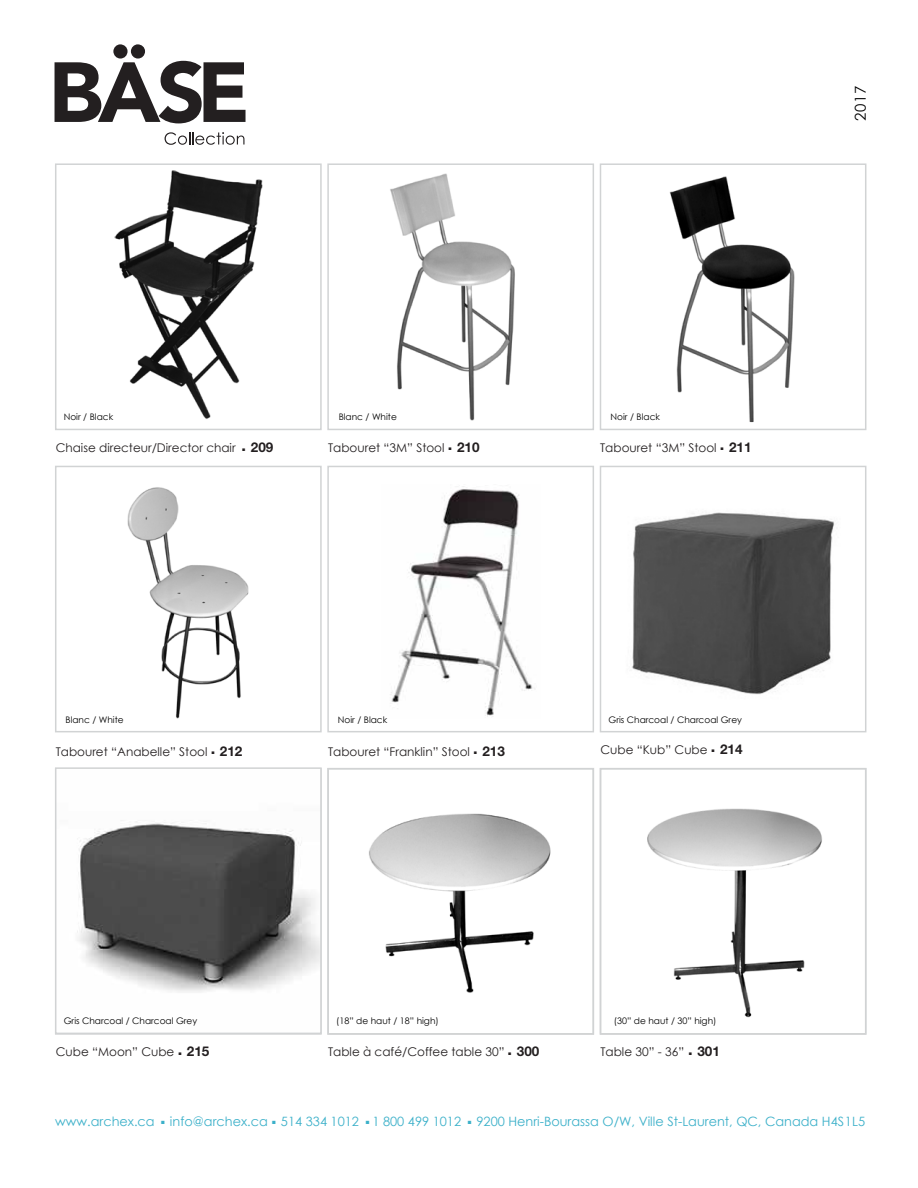
<style>
.page{position:relative;width:918px;height:1188px;background:#fff}
.page>*{position:absolute;margin:0;border:0;box-sizing:border-box;transform-origin:0 0}
.t1{font:15px "Century Gothic";color:#000}
.t2{font:700 13.5px "Helvetica Neue LT Std";color:#231f20}
.t3{font:12.9px "Century Gothic";color:#3bb0c9}
.t4{font:12px "Century Gothic";color:#231f20}
.t5{font:9px "Century Gothic";color:#000}
.s1{font-family:"Helvetica Neue LT Std";font-weight:700;font-size:16.5px}
.s2{font-family:"Helvetica Neue LT Std";font-weight:700;font-size:13.5px}
.s3{font-size:16.5px}
</style>
<div class="page">
<div style="left:55px;top:466px;width:267px;height:266px;border:2px solid #d1d3d4"></div>
<svg style="left:165px;top:132px;width:79px;height:13px"></svg>
<svg style="left:55px;top:44px;width:191px;height:79px"></svg>
<img style="left:390px;top:173px;width:125px;height:247px">
<img style="left:669px;top:176px;width:126px;height:246px">
<div style="left:55px;top:163px;width:267px;height:267px;border:2px solid #d1d3d4"></div>
<div style="left:327px;top:163px;width:267px;height:267px;border:2px solid #d1d3d4"></div>
<img style="left:115px;top:171px;width:147px;height:248px">
<div style="left:600px;top:163px;width:266px;height:267px;border:2px solid #d1d3d4"></div>
<img style="left:127px;top:487px;width:122px;height:232px">
<img style="left:77px;top:820px;width:242px;height:172px">
<div style="left:327px;top:466px;width:267px;height:266px;border:2px solid #d1d3d4"></div>
<img style="left:632px;top:512px;width:202px;height:183px">
<div style="left:600px;top:466px;width:266px;height:266px;border:2px solid #d1d3d4"></div>
<div style="left:327px;top:768px;width:267px;height:267px;border:2px solid #d1d3d4"></div>
<div style="left:600px;top:768px;width:266px;height:267px;border:2px solid #d1d3d4"></div>
<img style="left:369px;top:813px;width:182px;height:180px">
<img style="left:647px;top:808px;width:175px;height:210px">
<div style="left:55px;top:767px;width:267px;height:267px;border:2px solid #d1d3d4"></div>
<img style="left:390px;top:486px;width:145px;height:231px">
<p class="t1" style="left:851px;top:121px;width:37px;rotate:-90deg">2017</p>
<p class="t5" style="left:64px;top:411px;width:51px">Noir / Black</p>
<p class="t5" style="left:339px;top:411px;width:60px">Blanc / White</p>
<p class="t5" style="left:611px;top:411px;width:51px">Noir / Black</p>
<p class="t4" style="left:56px;top:440px;width:219px">Chaise directeur/Director chair <span class="s1">.</span> <span class="s2">209</span></p>
<p class="t4" style="left:328px;top:440px;width:153px">Tabouret “3M” Stool <sup>.</sup> <span class="s2">210</span></p>
<p class="t4" style="left:600px;top:440px;width:153px">Tabouret “3M” Stool <sup>.</sup> <span class="s2">211</span></p>
<p class="t5" style="left:66px;top:714px;width:60px">Blanc / White</p>
<p class="t4" style="left:56px;top:744px;width:188px">Tabouret “Anabelle” Stool <sup>.</sup> <span class="s2">212</span></p>
<p class="t5" style="left:338px;top:714px;width:51px">Noir / Black</p>
<p class="t5" style="left:609px;top:714px;width:135px">Gris Charcoal / Charcoal Grey</p>
<p class="t4" style="left:328px;top:744px;width:178px">Tabouret “Franklin” Stool <sup>.</sup> <span class="s2">213</span></p>
<p class="t4" style="left:600px;top:743px;width:144px">Cube “Kub” Cube <sup>.</sup> <span class="s2">214</span></p>
<p class="t5" style="left:64px;top:1015px;width:135px">Gris Charcoal / Charcoal Grey</p>
<p class="t4" style="left:56px;top:1045px;width:155px">Cube “Moon” Cube <sup>.</sup> <span class="s2">215</span></p>
<p class="t5" style="left:336px;top:1015px;width:104px">(18” de haut / 18” high)</p>
<p class="t5" style="left:614px;top:1015px;width:104px">(30” de haut / 30” high)</p>
<p class="t4" style="left:328px;top:1045px;width:178px">Table à café/Coffee table 30”</p>
<p class="t2" style="left:508px;top:1043px;width:33px"><span class="s3">.</span> 300</p>
<p class="t4" style="left:600px;top:1045px;width:121px">Table 30” - 36” <span class="s1">.</span> <span class="s2">301</span></p>
<p class="t3" style="left:55px;top:1114px;width:811px">www.archex.ca <sup>.</sup> info@archex.ca <sup>.</sup> 514 334 1012 <sup>.</sup> 1 800 499 1012 <sup>.</sup> 9200 Henri-Bourassa O/W, Ville St-Laurent, QC, Canada H4S1L5</p>
</div>
